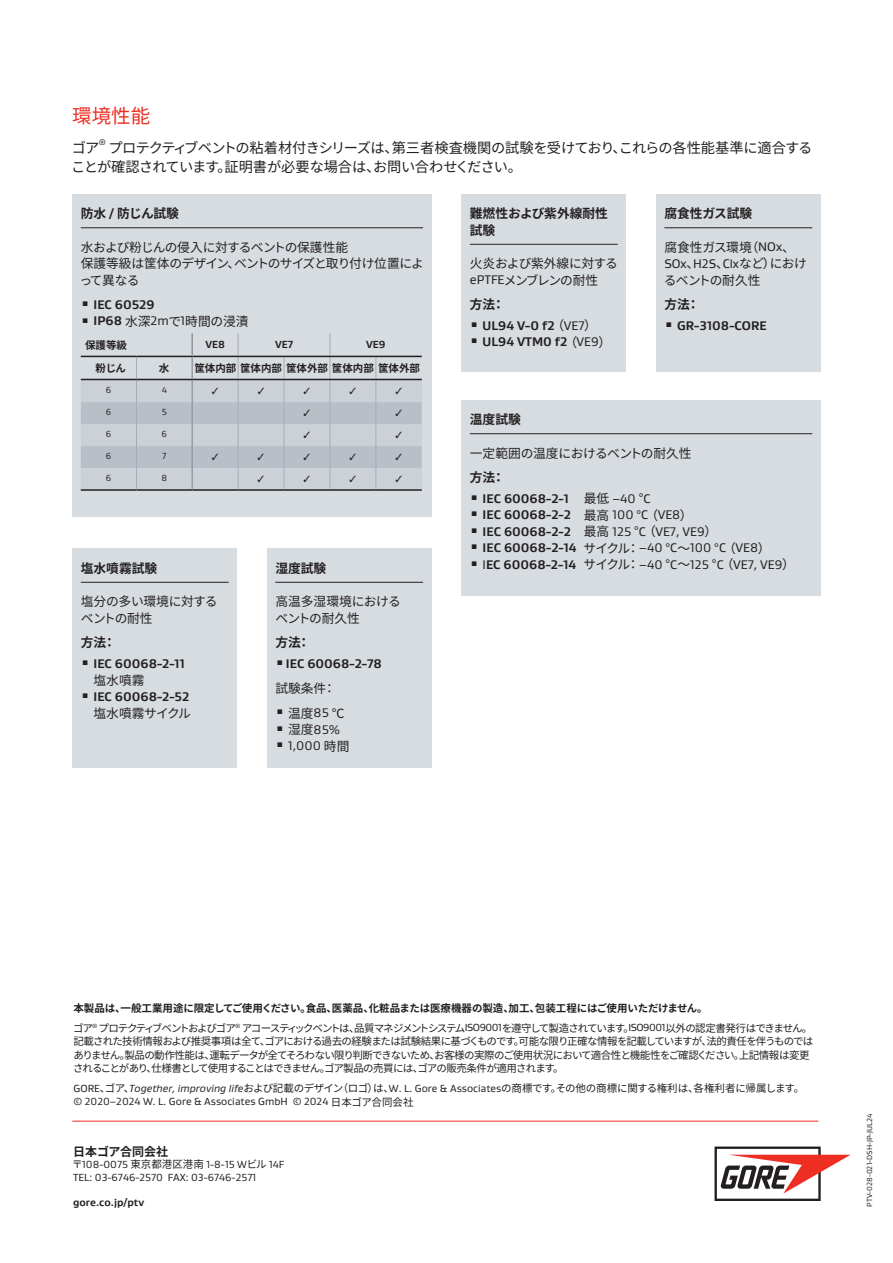
<style>
.page{position:relative;width:893px;height:1263px;background:#fff}
.page>*{position:absolute;margin:0;border:0;box-sizing:border-box;transform-origin:0 0}
.t1{font:19.5px "Noto Sans CJ Kjp";color:#ee2e22}
.t2{font:14.25px/19.5px "Noto Sans CJ Kjp";letter-spacing:-.025em;color:#231f20}
.t3{font:700 12.75px "Gore Gustan";color:#231f20}
.t4{font:12.75px/16.5px "Noto Sans CJ Kjp";letter-spacing:-.02em;color:#231f20}
.t5{font:12.75px/16.5px "Noto Sans CJ Kjp";letter-spacing:-.045em;color:#231f20}
.t6{font:12.75px "Gore Gustan";color:#231f20}
.t7{font:700 12.75px/16.5px "Noto Sans CJ Kjp";color:#231f20}
.t8{font:12.75px "Noto Sans CJ Kjp";color:#231f20}
.t9{font:700 12px "Noto Sans CJ Kjp";color:#231f20}
.t10{font:10.5px/13.5px "Noto Sans CJ Kjp";letter-spacing:-.075em;color:#231f20}
.t11{font:10.5px/19.8px "Noto Sans CJ Kjp";letter-spacing:-.11em;color:#231f20}
.t12{font:10.5px/12.8px "Gore Gustan";color:#231f20}
.t13{font:10.5px "Noto Sans CJ Kjp";letter-spacing:-.03em;color:#231f20}
.t14{font:700 10.5px "Noto Sans CJ Kjp";color:#231f20}
.t15{font:700 10.5px "Gore Gustan";color:#231f20}
.t16{font:9px "Gore Gustan";color:#231f20}
.t17{font:8.25px "Gore Gustan";color:#231f20}
.t18{font:7.5px "Gore Gustan";color:#231f20}
.s1{font-family:"Gore Gustan"}
.s2{font-family:"Gore Gustan";font-weight:700}
.s3{font-family:"Noto Sans CJ Kjp";font-weight:400}
.s4{font-weight:400}
.s5{font-family:"Noto Sans CJ Kjp"}
.s6{font-weight:700}
.s7{font-family:"Gore Gustan";font-style:italic}
</style>
<div class="page">
<svg style="left:714px;top:1146px;width:137px;height:55px"></svg>
<div style="left:72px;top:194px;width:360px;height:323px;background:#d7dce1"></div>
<hr style="left:81px;top:227px;width:342px;height:1px;background:#231f20">
<hr style="left:81px;top:489px;width:55px;height:2px;background:#231f20">
<hr style="left:136px;top:489px;width:56px;height:2px;background:#231f20">
<hr style="left:192px;top:489px;width:46px;height:2px;background:#231f20">
<hr style="left:238px;top:489px;width:46px;height:2px;background:#231f20">
<hr style="left:284px;top:489px;width:46px;height:2px;background:#231f20">
<hr style="left:330px;top:489px;width:46px;height:2px;background:#231f20">
<hr style="left:376px;top:489px;width:46px;height:2px;background:#231f20">
<div style="left:461px;top:194px;width:165px;height:178px;background:#d7dce1"></div>
<hr style="left:470px;top:244px;width:148px;height:1px;background:#231f20">
<div style="left:72px;top:549px;width:165px;height:219px;background:#d7dce1"></div>
<hr style="left:81px;top:582px;width:148px;height:1px;background:#231f20">
<div style="left:656px;top:194px;width:165px;height:178px;background:#d7dce1"></div>
<hr style="left:664px;top:227px;width:148px;height:1px;background:#231f20">
<div style="left:267px;top:549px;width:165px;height:219px;background:#d7dce1"></div>
<hr style="left:275px;top:582px;width:148px;height:1px;background:#231f20">
<div style="left:461px;top:400px;width:360px;height:195px;background:#d7dce1"></div>
<hr style="left:470px;top:433px;width:342px;height:1px;background:#231f20">
<hr style="left:72px;top:1121px;width:746px;height:1px;background:#ee2e22">
<svg style="left:81px;top:333px;width:341px;height:157px"></svg>
<h1 class="t1" style="left:72px;top:105px;width:79px">環境性能</h1>
<h2 class="t2" style="left:72px;top:138px;width:29px">ゴア</h2>
<p class="t17" style="left:99px;top:137px;width:9px">®</p>
<h2 class="t2" style="left:71px;top:138px;width:743px;text-indent:37px">プロテクティブベントの粘着材付きシリーズは、第三者検査機関の試験を受けており、これらの各性能基準に適合することが確認されています。証明書が必要な場合は、お問い合わせください。</h2>
<p class="t7" style="left:81px;top:205px;width:100px">防水 <span class="s1">/</span> 防じん試験</p>
<p class="t5" style="left:79px;top:239px;width:346px">水および粉じんの侵入に対するベントの保護性能<br>保護等級は筐体のデザイン、ベントのサイズと取り付け位置によって異なる</p>
<p class="t3" style="left:81px;top:296px;width:75px"><sup>▪</sup> IEC 60529</p>
<p class="t4" style="left:81px;top:313px;width:169px"><sup>▪</sup> <span class="s2">IP68</span> 水深<span class="s1">2m</span>で<span class="s1">1</span>時間の浸漬</p>
<p class="t14" style="left:85px;top:339px;width:43px">保護等級</p>
<p class="t15" style="left:205px;top:338px;width:21px">VE8</p>
<p class="t15" style="left:275px;top:338px;width:19px">VE7</p>
<p class="t15" style="left:366px;top:338px;width:21px">VE9</p>
<p class="t14" style="left:96px;top:362px;width:32px">粉じん</p>
<p class="t14" style="left:159px;top:362px;width:12px">水</p>
<p class="t14" style="left:194px;top:362px;width:227px">筐体内部筐体内部筐体外部筐体内部筐体外部</p>
<p class="t16" style="left:106px;top:384px;width:7px">6</p>
<p class="t16" style="left:162px;top:384px;width:7px">4</p>
<p class="t16" style="left:106px;top:406px;width:7px">6</p>
<p class="t16" style="left:162px;top:406px;width:7px">5</p>
<p class="t16" style="left:106px;top:428px;width:7px">6</p>
<p class="t16" style="left:162px;top:428px;width:7px">6</p>
<p class="t16" style="left:106px;top:450px;width:7px">6</p>
<p class="t16" style="left:162px;top:450px;width:6px">7</p>
<p class="t16" style="left:106px;top:472px;width:7px">6</p>
<p class="t16" style="left:161px;top:472px;width:7px">8</p>
<p class="t7" style="left:470px;top:205px;width:140px">難燃性および紫外線耐性試験</p>
<p class="t5" style="left:470px;top:255px;width:150px">火炎および紫外線に対する<span class="s1">ePTFE</span>メンブレンの耐性</p>
<p class="t7" style="left:470px;top:297px;width:37px">方法：</p>
<p class="t3" style="left:470px;top:317px;width:129px"><sup>▪</sup> UL94 V-0 f2<span class="s3">（</span><span class="s4">VE7</span><span class="s3">）</span></p>
<p class="t3" style="left:470px;top:333px;width:143px"><sup>▪</sup> UL94 VTM0 f2<span class="s3">（</span><span class="s4">VE9</span><span class="s3">）</span></p>
<p class="t7" style="left:664px;top:205px;width:89px">腐食性ガス試験</p>
<p class="t8" style="left:664px;top:240px;width:132px">腐食性ガス環境（<span class="s1">NOx</span>、</p>
<p class="t6" style="left:664px;top:255px;width:144px">SOx<span class="s5">、</span>H2S<span class="s5">、</span>Clx<span class="s5">など）におけ</span></p>
<p class="t5" style="left:664px;top:272px;width:98px">るベントの耐久性</p>
<p class="t7" style="left:664px;top:297px;width:37px">方法：</p>
<p class="t3" style="left:664px;top:317px;width:104px"><sup>▪</sup> GR-3108-CORE</p>
<p class="t7" style="left:470px;top:411px;width:52px">温度試験</p>
<p class="t4" style="left:470px;top:445px;width:223px">一定範囲の温度におけるベントの耐久性</p>
<p class="t7" style="left:470px;top:470px;width:37px">方法：</p>
<p class="t3" style="left:470px;top:490px;width:182px"><sup>▪</sup> IEC 60068-2-1 <span class="s3">最低</span> <span class="s4">–40</span> <span class="s3">°</span><span class="s4">C</span></p>
<p class="t3" style="left:470px;top:506px;width:224px"><sup>▪</sup> IEC 60068-2-2 <span class="s3">最高</span> <span class="s4">100</span> <span class="s3">°</span><span class="s4">C</span> <span class="s3">（</span><span class="s4">VE8</span><span class="s3">）</span></p>
<p class="t3" style="left:470px;top:523px;width:249px"><sup>▪</sup> IEC 60068-2-2 <span class="s3">最高</span> <span class="s4">125</span> <span class="s3">°</span><span class="s4">C</span> <span class="s3">（</span><span class="s4">VE7, VE9</span><span class="s3">）</span></p>
<p class="t3" style="left:470px;top:539px;width:302px"><sup>▪</sup> IEC 60068-2-14 <span class="s3">サイクル：</span> <span class="s4">–40</span> <span class="s3">°</span><span class="s4">C</span><span class="s3">～</span><span class="s4">100</span> <span class="s3">°</span><span class="s4">C</span> <span class="s3">（</span><span class="s4">VE8</span><span class="s3">）</span></p>
<p class="t6" style="left:470px;top:556px;width:326px"><sup>▪</sup> I<span class="s6">EC 60068-2-14</span> <span class="s5">サイクル：</span> –40 <span class="s5">°</span>C<span class="s5">～</span>125 <span class="s5">°</span>C <span class="s5">（</span>VE7, VE9<span class="s5">）</span></p>
<p class="t7" style="left:81px;top:560px;width:78px">塩水噴霧試験</p>
<p class="t4" style="left:81px;top:593px;width:138px">塩分の多い環境に対するベントの耐性</p>
<p class="t7" style="left:81px;top:635px;width:37px">方法：</p>
<p class="t3" style="left:81px;top:655px;width:106px"><sup>▪</sup> IEC 60068-2-11</p>
<p class="t4" style="left:94px;top:672px;width:52px">塩水噴霧</p>
<p class="t3" style="left:81px;top:688px;width:110px"><sup>▪</sup> IEC 60068-2-52</p>
<p class="t4" style="left:94px;top:705px;width:99px">塩水噴霧サイクル</p>
<p class="t7" style="left:275px;top:560px;width:52px">湿度試験</p>
<p class="t4" style="left:275px;top:593px;width:127px">高温多湿環境におけるベントの耐久性</p>
<p class="t7" style="left:275px;top:635px;width:37px">方法：</p>
<p class="t3" style="left:275px;top:655px;width:108px"><sup>▪</sup> IEC 60068-2-78</p>
<p class="t4" style="left:275px;top:680px;width:62px">試験条件：</p>
<p class="t4" style="left:275px;top:705px;width:71px"><sup>▪</sup> 温度<span class="s1">85</span> ℃</p>
<p class="t6" style="left:275px;top:721px;width:66px"><sup>▪</sup> <span class="s5">湿度</span>85%</p>
<p class="t6" style="left:275px;top:737px;width:76px"><sup>▪</sup> 1,000 <span class="s5">時間</span></p>
<p class="t11" style="left:73px;top:998px;width:741px"><span class="s6">本製品は、一般工業用途に限定してご使用ください。食品、医薬品、化粧品または医療機器の製造、加工、包装工程にはご使用いただけません。<br></span>ゴア<sup>®</sup> プロテクティブベントおよびゴア<sup>®</sup> アコースティックベントは、品質マネジメントシステム<span class="s1">ISO9001</span>を遵守して製造されています。<span class="s1">ISO9001</span>以外の認定書発行はできません。</p>
<p class="t10" style="left:73px;top:1035px;width:742px">記載された技術情報および推奨事項は全て、ゴアにおける過去の経験または試験結果に基づくものです。可能な限り正確な情報を記載していますが、法的責任を伴うものではありません。製品の動作性能は、運転データが全てそろわない限り判断できないため、お客様の実際のご使用状況において適合性と機能性をご確認ください。上記情報は変更されることがあり、仕様書として使用することはできません。ゴア製品の売買には、ゴアの販売条件が適用されます。</p>
<p class="t13" style="left:73px;top:1082px;width:732px"><span class="s1">GORE</span>、ゴア、<span class="s7">Together, improving life</span>および記載のデザイン（ロゴ）は、<span class="s1">W. L. Gore &amp; Associates</span>の商標です。その他の商標に関する権利は、各権利者に帰属します。</p>
<p class="t12" style="left:73px;top:1095px;width:341px">© 2020–2024 W. L. Gore &amp; Associates GmbH © 2024 <span class="s5">日本ゴア合同会社</span></p>
<p class="t9" style="left:73px;top:1144px;width:97px">日本ゴア合同会社</p>
<p class="t12" style="left:72px;top:1157px;width:214px"><span class="s5">〒</span>108-0075 <span class="s5">東京都港区港南</span> 1-8-15 W<span class="s5">ビル</span> 14F<br>TEL: 03-6746-2570 FAX: 03-6746-2571</p>
<p class="t15" style="left:73px;top:1195px;width:73px">gore.co.jp/ptv</p>
<p class="t18" style="left:865px;top:1206px;width:94px;rotate:-90deg">PTV-028-021-DSH-JP-JUL24</p>
</div>
